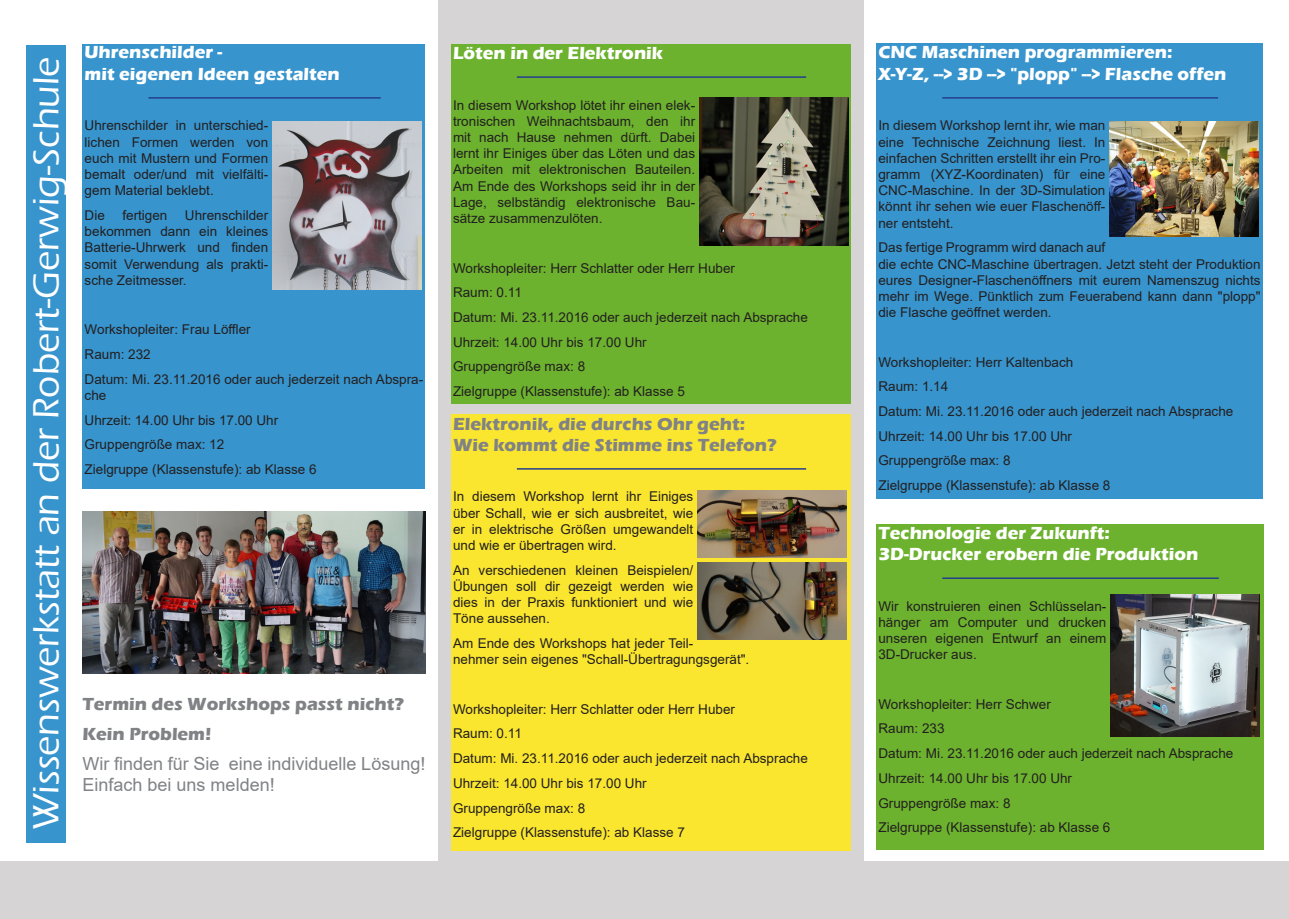
<style>
.page{position:relative;width:1289px;height:919px;background:#fff}
.page>*{position:absolute;margin:0;border:0;box-sizing:border-box;transform-origin:0 0}
.t1{font:500 37.5px "Eras ITC";color:#fff}
.Info_Überschrift{font:700 18px/21.6px "Eras ITC";color:#fff}
.Info_text{font:18px/21.6px "Arial";color:#808285}
.Info_Überschrift-2{font:700 18px/21.6px "Eras ITC";color:#808285}
.Info_text-2{font:700 18px "Eras ITC";color:#808285}
.Info_text-3{font:13.5px/16.2px "Arial";color:#231f20;text-align:justify}
</style>
<div class="page">
<div style="left:438px;top:0;width:425px;height:872px;background:#d6d4d4"></div>
<div style="left:0;top:861px;width:1288px;height:57px;background:#d6d4d4"></div>
<div style="left:26px;top:45px;width:39px;height:797px;background:#3794cd"></div>
<div style="left:451px;top:45px;width:399px;height:359px;background:#6cb22e"></div>
<hr style="left:517px;top:76px;width:289px;height:2px;background:#253f8e">
<div style="left:82px;top:44px;width:343px;height:444px;background:#3794cd"></div>
<hr style="left:148px;top:97px;width:233px;height:2px;background:#253f8e">
<div style="left:451px;top:415px;width:399px;height:435px;background:#fae62f"></div>
<hr style="left:517px;top:468px;width:289px;height:1px;background:#253f8e">
<img style="left:272px;top:121px;width:149px;height:168px">
<img style="left:697px;top:490px;width:149px;height:67px">
<img style="left:699px;top:98px;width:149px;height:148px">
<div style="left:876px;top:44px;width:386px;height:455px;background:#3794cd"></div>
<hr style="left:942px;top:97px;width:275px;height:2px;background:#253f8e">
<img style="left:1109px;top:121px;width:149px;height:115px">
<div style="left:876px;top:524px;width:387px;height:325px;background:#6cb22e"></div>
<hr style="left:942px;top:577px;width:276px;height:2px;background:#253f8e">
<img style="left:1110px;top:594px;width:149px;height:142px">
<img style="left:697px;top:562px;width:149px;height:77px">
<img style="left:82px;top:511px;width:343px;height:162px">
<h1 class="t1" style="left:25px;top:830px;width:774px;rotate:-90deg">Wissenswerkstatt an der Robert-Gerwig-Schule</h1>
<p class="Info_Überschrift" style="left:85px;top:42px;width:256px">Uhrenschilder -<br>mit eigenen Ideen gestalten</p>
<p class="Info_text-3" style="left:85px;top:117px;width:185px">Uhrenschilder in unterschied&shy;lichen Formen werden von euch mit Mustern und Formen bemalt oder/und mit vielfälti&shy;gem Material beklebt.</p>
<p class="Info_text-3" style="left:85px;top:207px;width:22px">Die</p>
<p class="Info_text-3" style="left:122px;top:207px;width:47px">fertigen</p>
<p class="Info_text-3" style="left:85px;top:207px;width:185px;text-indent:100px">Uhrenschilder bekommen dann ein kleines Batterie-Uhrwerk und finden somit Verwendung als prakti&shy;sche Zeitmesser.</p>
<p class="Info_text-3" style="left:85px;top:321px;width:167px">Workshopleiter: Frau Löffler</p>
<p class="Info_text-3" style="left:85px;top:346px;width:68px">Raum: 232</p>
<p class="Info_text-3" style="left:85px;top:370px;width:340px">Datum: Mi. 23.11.2016 oder auch jederzeit nach Abspra&shy;che</p>
<p class="Info_text-3" style="left:85px;top:411px;width:195px">Uhrzeit: 14.00 Uhr bis 17.00 Uhr</p>
<p class="Info_text-3" style="left:85px;top:436px;width:141px">Gruppengröße max: 12</p>
<p class="Info_text-3" style="left:85px;top:461px;width:233px">Zielgruppe (Klassenstufe): ab Klasse 6</p>
<p class="Info_text-2" style="left:82px;top:693px;width:323px">Termin des Workshops passt nicht?</p>
<p class="Info_text-2" style="left:82px;top:723px;width:130px">Kein Problem!</p>
<p class="Info_text" style="left:82px;top:752px;width:344px">Wir finden für Sie eine individuelle Lösung!<br>Einfach bei uns melden!</p>
<p class="Info_Überschrift" style="left:453px;top:43px;width:211px">Löten in der Elektronik</p>
<p class="Info_text-3" style="left:453px;top:97px;width:244px">In diesem Workshop lötet ihr einen elek&shy;tronischen Weihnachtsbaum, den ihr mit nach Hause nehmen dürft. Dabei lernt ihr Einiges über das Löten und das Arbeiten mit elektronischen Bauteilen.<br>Am Ende des Workshops seid ihr in der Lage, selbständig elektronische Bau&shy;sätze zusammenzulöten.</p>
<p class="Info_text-3" style="left:453px;top:259px;width:283px">Workshopleiter: Herr Schlatter oder Herr Huber</p>
<p class="Info_text-3" style="left:453px;top:284px;width:70px">Raum: 0.11</p>
<p class="Info_text-3" style="left:453px;top:309px;width:356px">Datum: Mi. 23.11.2016 oder auch jederzeit nach Absprache</p>
<p class="Info_text-3" style="left:453px;top:334px;width:195px">Uhrzeit: 14.00 Uhr bis 17.00 Uhr</p>
<p class="Info_text-3" style="left:453px;top:358px;width:134px">Gruppengröße max: 8</p>
<p class="Info_text-3" style="left:453px;top:383px;width:233px">Zielgruppe (Klassenstufe): ab Klasse 5</p>
<p class="Info_Überschrift-2" style="left:453px;top:413px;width:325px">Elektronik, die durchs Ohr geht:<br>Wie kommt die Stimme ins Telefon?</p>
<p class="Info_text-3" style="left:453px;top:488px;width:242px">In diesem Workshop lernt ihr Einiges über Schall, wie er sich ausbreitet, wie er in elektrische Größen umgewandelt und wie er übertragen wird.</p>
<p class="Info_text-3" style="left:453px;top:561px;width:242px">An verschiedenen kleinen Beispielen/ Übungen soll dir gezeigt werden wie dies in der Praxis funktioniert und wie Töne aussehen.</p>
<p class="Info_text-3" style="left:453px;top:635px;width:298px">Am Ende des Workshops hat jeder Teil-<br>nehmer sein eigenes "Schall-Übertragungsgerät".</p>
<p class="Info_text-3" style="left:453px;top:700px;width:283px">Workshopleiter: Herr Schlatter oder Herr Huber</p>
<p class="Info_text-3" style="left:453px;top:725px;width:70px">Raum: 0.11</p>
<p class="Info_text-3" style="left:453px;top:750px;width:356px">Datum: Mi. 23.11.2016 oder auch jederzeit nach Absprache</p>
<p class="Info_text-3" style="left:453px;top:774px;width:195px">Uhrzeit: 14.00 Uhr bis 17.00 Uhr</p>
<p class="Info_text-3" style="left:453px;top:799px;width:134px">Gruppengröße max: 8</p>
<p class="Info_text-3" style="left:453px;top:824px;width:233px">Zielgruppe (Klassenstufe): ab Klasse 7</p>
<p class="Info_Überschrift" style="left:878px;top:42px;width:349px">CNC Maschinen programmieren:<br>X-Y-Z, --&gt; 3D --&gt; "plopp" --&gt; Flasche offen</p>
<p class="Info_text-3" style="left:878px;top:117px;width:228px">In diesem Workshop lernt ihr, wie man eine Technische Zeichnung liest. In einfachen Schritten erstellt ihr ein Pro&shy;gramm (XYZ-Koordinaten) für eine CNC-Maschine. In der 3D-Simulation könnt ihr sehen wie euer Flaschenöff&shy;ner entsteht.</p>
<p class="Info_text-3" style="left:878px;top:239px;width:383px;text-align:left">Das fertige Programm wird danach auf<br>die echte CNC-Maschine übertragen. Jetzt steht der Produktion eures Designer-Flaschenöffners mit eurem Namenszug nichts mehr im Wege. Pünktlich zum Feuerabend kann dann "plopp" die Flasche geöffnet werden.</p>
<p class="Info_text-3" style="left:878px;top:353px;width:196px">Workshopleiter: Herr Kaltenbach</p>
<p class="Info_text-3" style="left:878px;top:378px;width:71px">Raum: 1.14</p>
<p class="Info_text-3" style="left:878px;top:403px;width:356px">Datum: Mi. 23.11.2016 oder auch jederzeit nach Absprache</p>
<p class="Info_text-3" style="left:878px;top:428px;width:195px">Uhrzeit: 14.00 Uhr bis 17.00 Uhr</p>
<p class="Info_text-3" style="left:878px;top:452px;width:134px">Gruppengröße max: 8</p>
<p class="Info_text-3" style="left:878px;top:477px;width:233px">Zielgruppe (Klassenstufe): ab Klasse 8</p>
<p class="Info_Überschrift" style="left:878px;top:522px;width:321px">Technologie der Zukunft:<br>3D-Drucker erobern die Produktion</p>
<p class="Info_text-3" style="left:878px;top:597px;width:229px">Wir konstruieren einen Schlüsselan&shy;hänger am Computer und drucken unseren eigenen Entwurf an einem 3D-Drucker aus.</p>
<p class="Info_text-3" style="left:878px;top:695px;width:174px">Workshopleiter: Herr Schwer</p>
<p class="Info_text-3" style="left:878px;top:720px;width:68px">Raum: 233</p>
<p class="Info_text-3" style="left:878px;top:745px;width:356px">Datum: Mi. 23.11.2016 oder auch jederzeit nach Absprache</p>
<p class="Info_text-3" style="left:878px;top:770px;width:195px">Uhrzeit: 14.00 Uhr bis 17.00 Uhr</p>
<p class="Info_text-3" style="left:878px;top:794px;width:134px">Gruppengröße max: 8</p>
<p class="Info_text-3" style="left:878px;top:819px;width:233px">Zielgruppe (Klassenstufe): ab Klasse 6</p>
</div>
